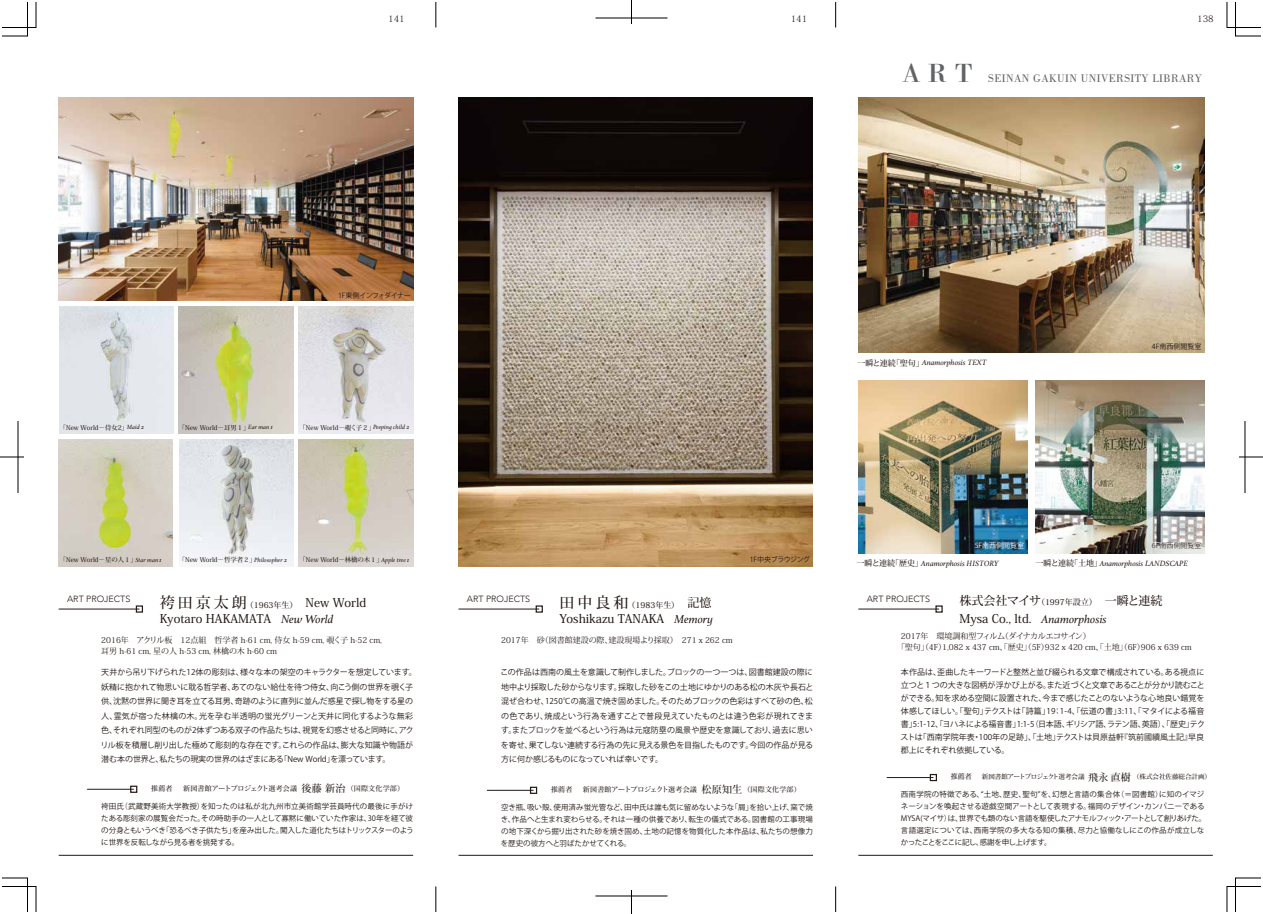
<style>
.page{position:relative;width:1263px;height:914px;background:#fff}
.page>*{position:absolute;margin:0;border:0;box-sizing:border-box;transform-origin:0 0}
.t1{font:27px "Bodoni BT";color:#616364}
.t2{font:500 12px/18.3px "Koz Min Pro";color:#221815}
.t3{font:11.6px "Bodoni BT";letter-spacing:.04em;color:#616364}
.t4{font:300 9px "Avenir";color:#221815}
.t5{font:300 9px "Koz Min Pro";color:#221815}
.t6{font:8px/14.5px "Koz Go Pr 6 N";letter-spacing:-.01em;color:#221815;text-align:justify}
.t7{font:8px/11px "Koz Min Pro";color:#221815}
.t8{font:italic 8px "Athelas";color:#221815}
.t9{font:500 8px "Koz Min Pro";color:#221815}
.t10{font:7.5px/12px "Koz Go Pr 6 N";letter-spacing:-.01em;color:#221815;text-align:justify}
.t11{font:500 7px "Koz Min Pro";letter-spacing:.03em;color:#221815}
.t12{font:7px "Koz Go Pro";color:#221815}
.t13{font:7px "Koz Go Pro";letter-spacing:-.06em;color:#221815}
.t14{font:7px "Koz Go Pro";letter-spacing:-.05em;color:#221815}
.t15{font:7px "Koz Go Pro";color:#fff}
.t16{font:500 6.5px "Koz Min Pro";color:#221815}
.t17{font:500 6.4px "Koz Min Pro";color:#221815}
.s1{font-family:"Athelas";font-weight:400;font-style:italic}
.s2{font-family:"Koz Min Pro";font-weight:500;font-style:normal}
.s3{font-size:15px}
.s4{font-size:12px}
.s5{font-size:10px}
.s6{font-size:8px}
</style>
<div class="page">
<svg style="left:1226px;top:878px;width:35px;height:34px"></svg>
<svg style="left:1226px;top:2px;width:35px;height:34px"></svg>
<svg style="left:2px;top:2px;width:34px;height:34px"></svg>
<svg style="left:436px;top:2px;width:1px;height:25px"></svg>
<svg style="left:835px;top:2px;width:1px;height:25px"></svg>
<svg style="left:2px;top:878px;width:34px;height:34px"></svg>
<svg style="left:436px;top:886px;width:1px;height:26px"></svg>
<svg style="left:835px;top:886px;width:1px;height:26px"></svg>
<svg style="left:1239px;top:457px;width:24px;height:1px"></svg>
<hr style="left:1244px;top:421px;width:1px;height:72px;background:#000">
<svg style="left:0;top:457px;width:24px;height:1px"></svg>
<hr style="left:18px;top:421px;width:1px;height:72px;background:#000">
<hr style="left:595px;top:18px;width:72px;height:1px;background:#000">
<svg style="left:631px;top:0;width:1px;height:24px"></svg>
<hr style="left:595px;top:896px;width:72px;height:1px;background:#000">
<svg style="left:631px;top:890px;width:1px;height:24px"></svg>
<hr style="left:59px;top:855px;width:354px;height:1px;background:#221815">
<hr style="left:59px;top:609px;width:80px;height:1px;background:#221815">
<div style="left:136px;top:605px;width:7px;height:8px;border:1px solid #221815"></div>
<hr style="left:87px;top:789px;width:47px;height:1px;background:#221815">
<div style="left:130px;top:786px;width:7px;height:7px;border:1px solid #221815"></div>
<hr style="left:458px;top:855px;width:355px;height:1px;background:#221815">
<hr style="left:458px;top:609px;width:81px;height:1px;background:#221815">
<div style="left:535px;top:605px;width:8px;height:8px;border:1px solid #221815"></div>
<hr style="left:487px;top:790px;width:46px;height:1px;background:#221815">
<div style="left:530px;top:787px;width:7px;height:7px;border:1px solid #221815"></div>
<hr style="left:858px;top:855px;width:354px;height:1px;background:#221815">
<hr style="left:858px;top:609px;width:81px;height:1px;background:#221815">
<div style="left:935px;top:605px;width:7px;height:8px;border:1px solid #221815"></div>
<hr style="left:886px;top:777px;width:47px;height:1px;background:#221815">
<div style="left:929px;top:774px;width:8px;height:7px;border:1px solid #221815"></div>
<img style="left:458px;top:98px;width:355px;height:468px">
<img style="left:858px;top:98px;width:346px;height:254px">
<img style="left:59px;top:98px;width:354px;height:203px">
<img style="left:179px;top:439px;width:114px;height:127px">
<img style="left:179px;top:306px;width:114px;height:127px">
<img style="left:59px;top:306px;width:114px;height:127px">
<img style="left:59px;top:439px;width:113px;height:127px">
<img style="left:299px;top:306px;width:114px;height:127px">
<img style="left:299px;top:439px;width:114px;height:127px">
<img style="left:1035px;top:381px;width:169px;height:172px">
<img style="left:858px;top:381px;width:169px;height:172px">
<svg style="left:1151px;top:541px;width:50px;height:8px"></svg>
<p class="t5" style="left:388px;top:12px;width:18px">141</p>
<p class="t5" style="left:791px;top:12px;width:18px">141</p>
<p class="t5" style="left:1197px;top:12px;width:18px">138</p>
<h1 class="t1" style="left:902px;top:56px;width:72px">ART</h1>
<h3 class="t3" style="left:988px;top:71px;width:215px">SEINAN GAKUIN UNIVERSITY LIBRARY</h3>
<p class="t13" style="left:338px;top:290px;width:74px">1F東側インフォダイナー</p>
<p class="t17" style="left:60px;top:423px;width:85px">「New World－侍女2」<span class="s1">Maid 2</span></p>
<p class="t17" style="left:179px;top:423px;width:96px">「New World－耳男１」<span class="s1">Ear man 1</span></p>
<p class="t17" style="left:299px;top:423px;width:111px">「New World－覗く子２」<span class="s1">Peeping child 2</span></p>
<p class="t8" style="left:857px;top:356px;width:131px"><span class="s2">一瞬と連続「聖句」</span>Anamorphosis TEXT</p>
<p class="t12" style="left:1152px;top:342px;width:51px">4F南西側閲覧室</p>
<p class="t17" style="left:60px;top:555px;width:103px">「New World－星の人１」<span class="s1">Star man 1</span></p>
<p class="t17" style="left:179px;top:555px;width:110px">「New World－哲学者２」<span class="s1">Philosopher 2</span></p>
<p class="t15" style="left:974px;top:541px;width:51px">5F南西側閲覧室</p>
<p class="t12" style="left:1152px;top:541px;width:51px">6F南西側閲覧室</p>
<p class="t14" style="left:750px;top:555px;width:62px">1F中央ブラウジング</p>
<p class="t17" style="left:299px;top:555px;width:111px">「New World－林檎の木１」<span class="s1">Apple tree 1</span></p>
<p class="t8" style="left:856px;top:557px;width:143px"><span class="s2">一瞬と連続「歴史」</span>Anamorphosis HISTORY</p>
<p class="t8" style="left:1035px;top:557px;width:154px"><span class="s2">一瞬と連続「土地」</span>Anamorphosis LANDSCAPE</p>
<p class="t9" style="left:160px;top:599px;width:208px"><span class="s3">袴田京太朗</span>（1963年生） <span class="s4">New World</span></p>
<h2 class="t2" style="left:160px;top:609px;width:175px">Kyotaro HAKAMATA <span class="s1">New World</span></h2>
<p class="t7" style="left:101px;top:635px;width:282px">2016年　アクリル板　12点組　哲学者 h-61 cm, 侍女 h-59 cm, 覗く子 h-52 cm,</p>
<p class="t7" style="left:501px;top:635px;width:241px">2017年　砂（図書館建設の際、建設現場より採取）　271 x 262 cm　</p>
<p class="t7" style="left:101px;top:646px;width:177px">耳男 h-61 cm, 星の人 h-53 cm, 林檎の木 h-60 cm</p>
<p class="t9" style="left:559px;top:599px;width:153px"><span class="s3">田中良和</span>（1983年生）<span class="s4">　記憶</span></p>
<h2 class="t2" style="left:559px;top:609px;width:155px">Yoshikazu TANAKA <span class="s1">Memory</span></h2>
<p class="t4" style="left:67px;top:593px;width:65px">ART PROJECTS</p>
<p class="t4" style="left:467px;top:593px;width:65px">ART PROJECTS</p>
<p class="t6" style="left:101px;top:665px;width:318px;text-align:left">天井から吊り下げられた12体の彫刻は、様々な本の架空のキャラクターを想定しています。妖精に抱かれて物思いに耽る哲学者、あてのない給仕を待つ侍女、向こう側の世界を覗く子供、沈黙の世界に聞き耳を立てる耳男、奇跡のように直列に並んだ惑星で探し物をする星の人、霊気が宿った林檎の木。光を孕む半透明の蛍光グリーンと天井に同化するような無彩色、それぞれ同型のものが2体ずつある双子の作品たちは、視覚を幻惑させると同時に、アクリル板を積層し削り出した極めて彫刻的な存在です。これらの作品は、膨大な知識や物語が潜む本の世界と、私たちの現実の世界のはざまにある「New World」を漂っています。</p>
<p class="t10" style="left:101px;top:800px;width:314px">袴田氏（武蔵野美術大学教授）を知ったのは私が北九州市立美術館学芸員時代の最後に手がけたある彫刻家の展覧会だった。その時助手の一人として寡黙に働いていた作家は、30年を経て彼の分身ともいうべき「恐るべき子供たち」を産み出した。闖入した道化たちはトリックスターのように世界を反転しながら見る者を挑発する。</p>
<p class="t11" style="left:151px;top:783px;width:23px">推薦者</p>
<p class="t11" style="left:183px;top:783px;width:222px">新図書館アートプロジェクト選考会議 <span class="s5">後藤 新治</span> （国際文化学部）</p>
<p class="t6" style="left:500px;top:665px;width:314px">この作品は西南の風土を意識して制作しました。ブロックの一つ一つは、図書館建設の際に地中より採取した砂からなります。採取した砂をこの土地にゆかりのある松の木灰や長石と混ぜ合わせ、1250℃の高温で焼き固めました。そのためブロックの色彩はすべて砂の色、松の色であり、焼成という行為を通すことで普段見えていたものとは違う色彩が現れてきます。またブロックを並べるという行為は元寇防塁の風景や歴史を意識しており、過去に思いを寄せ、果てしない連続する行為の先に見える景色を目指したものです。今回の作品が見る方に何か感じるものになっていれば幸いです。</p>
<p class="t11" style="left:551px;top:784px;width:23px">推薦者</p>
<p class="t11" style="left:583px;top:784px;width:219px">新図書館アートプロジェクト選考会議 <span class="s5">松原知生</span> （国際文化学部）</p>
<p class="t10" style="left:501px;top:801px;width:313px">空き瓶、吸い殻、使用済み蛍光管など、田中氏は誰も気に留めないような「屑」を拾い上げ、窯で焼き、作品へと生まれ変わらせる。それは一種の供養であり、転生の儀式である。図書館の工事現場の地下深くから掘り出された砂を焼き固め、土地の記憶を物質化した本作品は、私たちの想像力を歴史の彼方へと羽ばたかせてくれる。</p>
<p class="t4" style="left:867px;top:593px;width:65px">ART PROJECTS</p>
<h2 class="t2" style="left:959px;top:591px;width:205px">株式会社マイサ<span class="s6">（1997年設立）</span>　一瞬と連続<br>Mysa Co., ltd. <span class="s1">Anamorphosis</span></h2>
<p class="t7" style="left:897px;top:630px;width:296px;text-indent:4px">2017年　環境調和型フィルム（ダイナカルエコサイン）　<br>「聖句」（4F）1,082 x 437 cm、「歴史」（5F）932 x 420 cm、「土地」（6F）906 x 639 cm</p>
<p class="t6" style="left:900px;top:666px;width:306px;line-height:13px">本作品は、歪曲したキーワードと整然と並び綴られる文章で構成されている。ある視点に立つと１つの大きな図柄が浮かび上がる。また近づくと文章であることが分かり読むことができる。知を求める空間に設置された、今まで感じたことのないような心地良い錯覚を体感してほしい。「聖句」テクストは「詩篇」19：1-4、「伝道の書」3:11、「マタイによる福音書」5:1-12、「ヨハネによる福音書」1:1-5（日本語、ギリシア語、ラテン語、英語）、「歴史」テクストは「西南学院年表・100年の足跡」、「土地」テクストは貝原益軒『筑前國續風土記』早良郡上にそれぞれ依拠している。</p>
<p class="t10" style="left:901px;top:788px;width:307px;text-align:left">西南学院の特徴である、“土地、歴史、聖句”を、幻想と言語の集合体（＝図書館）に知のイマジネーションを喚起させる遊戯空間アートとして表現する。福岡のデザイン・カンパニーであるMYSA(マイサ）は、世界でも類のない言語を駆使したアナモルフィック・アートとして創りあげた。言語選定については、西南学院の多大なる知の集積、尽力と協働なしにこの作品が成立しなかったことをここに記し、感謝を申し上げます。</p>
<p class="t11" style="left:951px;top:772px;width:22px">推薦者</p>
<p class="t16" style="left:982px;top:772px;width:231px">新図書館アートプロジェクト選考会議 <span class="s5">飛永 直樹</span> （株式会社佐藤総合計画）</p>
</div>
